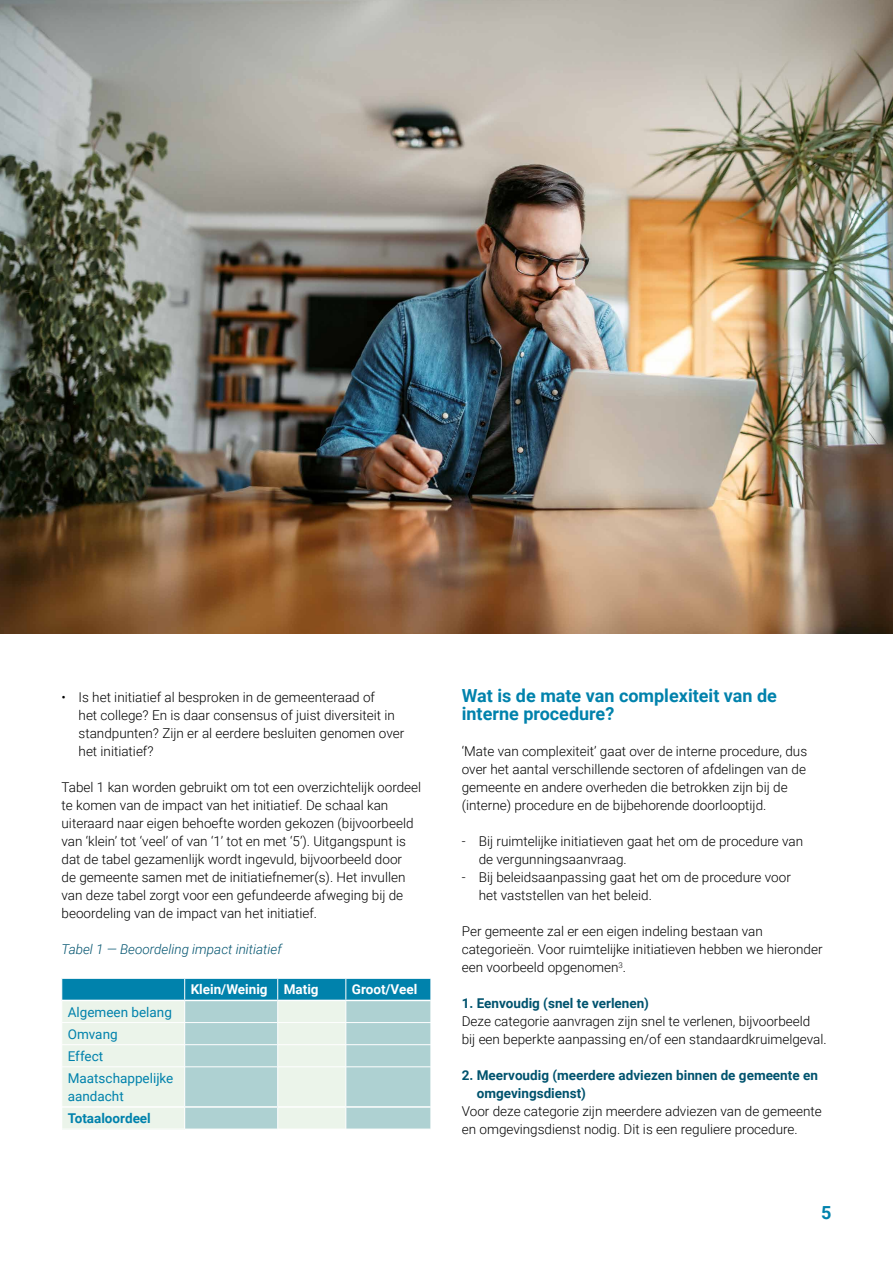
<style>
.page{position:relative;width:893px;height:1263px;background:#fff}
.page>*{position:absolute;margin:0;border:0;box-sizing:border-box;transform-origin:0 0}
.Subkop_2_M{font:700 18px/18px "Roboto";color:#0082ac}
.Bodytekst_M{font:300 13.5px/18px "Roboto";color:#000}
.Subkop_2_S{font:700 13.5px/18px "Roboto";color:#00536e}
.Subkop_2_S-2{font:13.5px/18px "Roboto";color:#0082ac}
.Subkop_2_S-3{font:italic 300 13.5px "Roboto";color:#00536e}
.Subkop_2_S-4{font:700 13.5px "Roboto";color:#fff}
.Subkop_2_S-5{font:700 13.5px "Roboto";color:#0082ac}
</style>
<div class="page">
<svg style="left:62px;top:978px;width:369px;height:151px;background:#b3d6d9"></svg>
<hr style="left:62px;top:1106px;width:123px;height:2px;background:#fff">
<hr style="left:185px;top:1106px;width:93px;height:2px;background:#fff">
<hr style="left:278px;top:1106px;width:68px;height:2px;background:#fff">
<hr style="left:346px;top:1106px;width:85px;height:2px;background:#fff">
<img style="left:0;top:0;width:893px;height:634px">
<p class="Bodytekst_M" style="left:79px;top:688px;width:327px;text-indent:-17px">• Is het initiatief al besproken in de gemeenteraad of<br>het college? En is daar consensus of juist diversiteit in standpunten? Zijn er al eerdere besluiten genomen over het initiatief?</p>
<p class="Bodytekst_M" style="left:62px;top:778px;width:361px">Tabel 1 kan worden gebruikt om tot een overzichtelijk oordeel te komen van de impact van het initiatief. De schaal kan uiteraard naar eigen behoefte worden gekozen (bijvoorbeeld van ‘klein’ tot ‘veel’ of van ‘1’ tot en met ‘5’). Uitgangspunt is dat de tabel gezamenlijk wordt ingevuld, bijvoorbeeld door<br>de gemeente samen met de initiatiefnemer(s). Het invullen van deze tabel zorgt voor een gefundeerde afweging bij de beoordeling van de impact van het initiatief.</p>
<p class="Subkop_2_S-3" style="left:62px;top:940px;width:222px">Tabel 1 — Beoordeling impact initiatief</p>
<p class="Subkop_2_S-4" style="left:191px;top:980px;width:78px">Klein/Weinig</p>
<p class="Subkop_2_S-4" style="left:284px;top:980px;width:36px">Matig</p>
<p class="Subkop_2_S-4" style="left:352px;top:980px;width:67px">Groot/Veel</p>
<p class="Subkop_2_S-2" style="left:68px;top:1002px;width:106px">Algemeen belang</p>
<p class="Subkop_2_S-2" style="left:68px;top:1024px;width:51px">Omvang</p>
<p class="Subkop_2_S-2" style="left:68px;top:1046px;width:37px">Effect</p>
<p class="Subkop_2_S-2" style="left:68px;top:1069px;width:107px">Maatschappelijke aandacht</p>
<p class="Subkop_2_S-5" style="left:68px;top:1109px;width:85px">Totaaloordeel</p>
<p class="Subkop_2_M" style="left:462px;top:686px;width:317px">Wat is de mate van complexiteit van de interne procedure?</p>
<p class="Bodytekst_M" style="left:462px;top:742px;width:347px">‘Mate van complexiteit’ gaat over de interne procedure, dus over het aantal verschillende sectoren of afdelingen van de gemeente en andere overheden die betrokken zijn bij de (interne) procedure en de bijbehorende doorlooptijd.</p>
<p class="Bodytekst_M" style="left:479px;top:832px;width:326px;text-indent:-17px">- Bij ruimtelijke initiatieven gaat het om de procedure van de vergunningsaanvraag.</p>
<p class="Bodytekst_M" style="left:479px;top:868px;width:314px;text-indent:-17px">- Bij beleidsaanpassing gaat het om de procedure voor het vaststellen van het beleid.</p>
<p class="Bodytekst_M" style="left:462px;top:922px;width:362px">Per gemeente zal er een eigen indeling bestaan van categorieën. Voor ruimtelijke initiatieven hebben we hieronder een voorbeeld opgenomen<sup>3</sup>.</p>
<p class="Subkop_2_S" style="left:462px;top:994px;width:189px">1. Eenvoudig (snel te verlenen)</p>
<p class="Bodytekst_M" style="left:462px;top:1012px;width:366px">Deze categorie aanvragen zijn snel te verlenen, bijvoorbeeld bij een beperkte aanpassing en/of een standaardkruimelgeval.</p>
<p class="Subkop_2_S" style="left:477px;top:1066px;width:343px;text-indent:-15px">2. Meervoudig (meerdere adviezen binnen de gemeente en omgevingsdienst)</p>
<p class="Bodytekst_M" style="left:462px;top:1102px;width:361px">Voor deze categorie zijn meerdere adviezen van de gemeente en omgevingsdienst nodig. Dit is een reguliere procedure.</p>
<h1 class="Subkop_2_M" style="left:821px;top:1203px;width:12px">5</h1>
</div>
